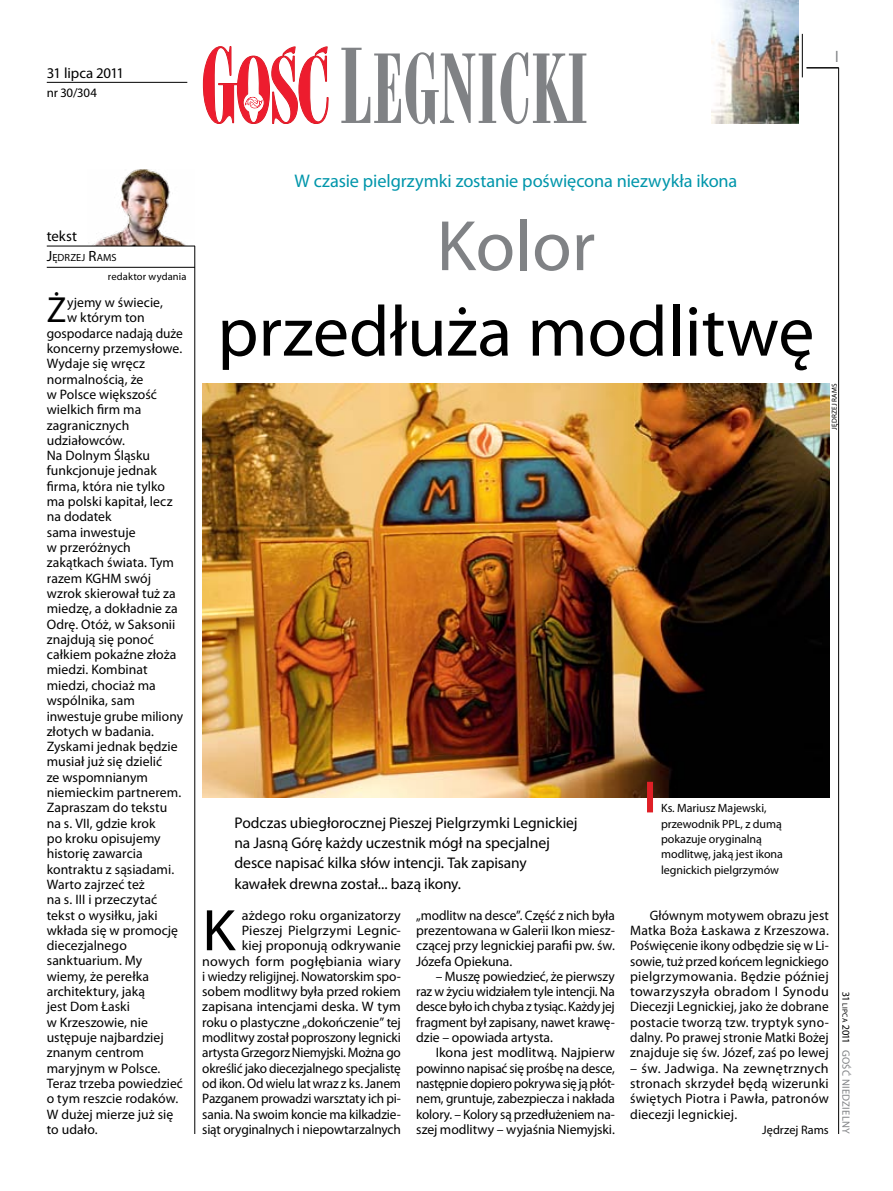
<style>
.page{position:relative;width:893px;height:1191px;background:#fff}
.page>*{position:absolute;margin:0;border:0;box-sizing:border-box;transform-origin:0 0}
.t1{font:72px "Myriad Pro";color:#000}
.t2{font:72px "Myriad Pro";color:#808285}
.t3{font:59.1px "Myriad Pro";color:#000}
.t4{font:36.45px "Myriad Pro";color:#000}
.t5{font:18.3px "Myriad Pro";letter-spacing:-.005em;color:#0096ab}
.t6{font:16.5px "Myriad Pro";color:#808285;scale:.9 1}
.t7{font:15.75px "Myriad Pro";letter-spacing:-.01em;color:#000}
.t8{font:15.45px/20.4px "Myriad Pro";letter-spacing:-.005em;color:#000}
.t9{font:14.85px "Myriad Pro";color:#000}
.t10{font:13.65px/15.3px "Myriad Pro";color:#000;text-align:justify}
.t11{font:12.9px "Myriad Pro";color:#000}
.t12{font:12.3px "Myriad Pro";letter-spacing:.005em;color:#000}
.t13{font:12px/15.3px "Myriad Pro";letter-spacing:-.005em;color:#000}
.t14{font:10.5px "Myriad Pro";letter-spacing:.01em;color:#000}
.t15{font:10.5px "Myriad Pro";letter-spacing:.03em;color:#808285}
.t16{font:10.5px "Myriad Pro";letter-spacing:.02em;color:#000}
.t17{font:10.35px "Myriad Pro";letter-spacing:.005em;color:#000}
.t18{font:7.2px "Myriad Pro";letter-spacing:.03em;color:#000}
.s1{font-size:14.85px}
.s2{font-size:15.75px}
.s3{font-size:15.45px}
.s4{font-size:7.35px}
</style>
<div class="page">
<hr style="left:838px;top:68px;width:1px;height:1066px;background:#000">
<hr style="left:802px;top:34px;width:1px;height:43px;background:#000">
<hr style="left:806px;top:68px;width:33px;height:1px;background:#000">
<svg style="left:203px;top:46px;width:126px;height:78px"></svg>
<svg style="left:341px;top:48px;width:245px;height:76px"></svg>
<img style="left:712px;top:0;width:86px;height:123px">
<img style="left:88px;top:169px;width:107px;height:77px">
<hr style="left:47px;top:246px;width:148px;height:1px;background:#000">
<hr style="left:47px;top:267px;width:148px;height:1px;background:#000">
<hr style="left:47px;top:82px;width:140px;height:1px;background:#000">
<hr style="left:195px;top:246px;width:1px;height:888px;background:#000">
<img style="left:202px;top:384px;width:627px;height:413px">
<div style="left:647px;top:782px;width:6px;height:30px;background:#df1f26"></div>
<p class="t9" style="left:47px;top:63px;width:79px">31 lipca 2011</p>
<p class="t11" style="left:47px;top:85px;width:52px">nr 30/304</p>
<p class="t6" style="left:835px;top:46px;width:5px">I</p>
<p class="t9" style="left:47px;top:227px;width:32px">tekst</p>
<p class="t17" style="left:47px;top:251px;width:71px"><span class="s1">J</span>ĘDRZEJ <span class="s1">R</span>AMS</p>
<p class="t14" style="left:108px;top:270px;width:80px">redaktor wydania</p>
<h3 class="t4" style="left:47px;top:288px;width:21px">Ż</h3>
<p class="t10" style="left:67px;top:295px;width:97px">yjemy w świecie,</p>
<p class="t10" style="left:67px;top:310px;width:79px">w którym ton</p>
<p class="t10" style="left:47px;top:325px;width:138px">gospodarce nadają duże</p>
<p class="t10" style="left:47px;top:340px;width:137px">koncerny przemysłowe.</p>
<p class="t10" style="left:47px;top:356px;width:100px">Wydaje się wręcz</p>
<p class="t10" style="left:47px;top:371px;width:98px">normalnością, że</p>
<p class="t10" style="left:47px;top:386px;width:112px">w Polsce większość</p>
<p class="t10" style="left:47px;top:402px;width:96px">wielkich firm ma</p>
<p class="t10" style="left:47px;top:417px;width:84px">zagranicznych</p>
<p class="t10" style="left:47px;top:432px;width:80px">udziałowców.</p>
<p class="t10" style="left:47px;top:448px;width:105px">Na Dolnym Śląsku</p>
<p class="t10" style="left:47px;top:463px;width:112px">funkcjonuje jednak</p>
<p class="t10" style="left:47px;top:478px;width:120px">firma, która nie tylko</p>
<p class="t10" style="left:47px;top:493px;width:127px">ma polski kapitał, lecz</p>
<p class="t10" style="left:47px;top:509px;width:66px">na dodatek</p>
<p class="t10" style="left:47px;top:524px;width:90px">sama inwestuje</p>
<p class="t10" style="left:47px;top:539px;width:86px">w przeróżnych</p>
<p class="t10" style="left:47px;top:555px;width:129px">zakątkach świata. Tym</p>
<p class="t10" style="left:47px;top:570px;width:106px">razem KGHM swój</p>
<p class="t10" style="left:47px;top:585px;width:131px">wzrok skierował tuż za</p>
<p class="t10" style="left:47px;top:601px;width:133px">miedzę, a dokładnie za</p>
<p class="t10" style="left:47px;top:616px;width:130px">Odrę. Otóż, w Saksonii</p>
<p class="t10" style="left:47px;top:631px;width:109px">znajdują się ponoć</p>
<p class="t10" style="left:47px;top:646px;width:131px">całkiem pokaźne złoża</p>
<p class="t10" style="left:47px;top:662px;width:102px">miedzi. Kombinat</p>
<p class="t10" style="left:47px;top:677px;width:111px">miedzi, chociaż ma</p>
<p class="t10" style="left:47px;top:692px;width:89px">wspólnika, sam</p>
<p class="t10" style="left:47px;top:708px;width:138px">inwestuje grube miliony</p>
<p class="t10" style="left:47px;top:723px;width:109px">złotych w badania.</p>
<p class="t10" style="left:47px;top:738px;width:132px">Zyskami jednak będzie</p>
<p class="t10" style="left:47px;top:754px;width:117px">musiał już się dzielić</p>
<p class="t10" style="left:47px;top:769px;width:103px">ze wspomnianym</p>
<p class="t10" style="left:47px;top:784px;width:136px">niemieckim partnerem.</p>
<p class="t10" style="left:47px;top:800px;width:122px">Zapraszam do tekstu</p>
<p class="t10" style="left:47px;top:815px;width:110px">na s. VII, gdzie krok</p>
<p class="t10" style="left:47px;top:830px;width:115px">po kroku opisujemy</p>
<p class="t10" style="left:47px;top:846px;width:97px">historię zawarcia</p>
<p class="t10" style="left:47px;top:861px;width:129px">kontraktu z sąsiadami.</p>
<p class="t10" style="left:47px;top:876px;width:100px">Warto zajrzeć też</p>
<p class="t10" style="left:47px;top:891px;width:112px">na s. III i przeczytać</p>
<p class="t10" style="left:47px;top:907px;width:112px">tekst o wysiłku, jaki</p>
<p class="t10" style="left:47px;top:922px;width:133px">wkłada się w promocję</p>
<p class="t10" style="left:47px;top:937px;width:82px">diecezjalnego</p>
<p class="t10" style="left:47px;top:953px;width:97px">sanktuarium. My</p>
<p class="t10" style="left:47px;top:968px;width:104px">wiemy, że perełka</p>
<p class="t10" style="left:47px;top:983px;width:100px">architektury, jaką</p>
<p class="t10" style="left:47px;top:999px;width:85px">jest Dom Łaski</p>
<p class="t10" style="left:47px;top:1014px;width:103px">w Krzeszowie, nie</p>
<p class="t10" style="left:47px;top:1029px;width:119px">ustępuje najbardziej</p>
<p class="t10" style="left:47px;top:1044px;width:99px">znanym centrom</p>
<p class="t10" style="left:47px;top:1060px;width:115px">maryjnym w Polsce.</p>
<p class="t10" style="left:47px;top:1075px;width:138px">Teraz trzeba powiedzieć</p>
<p class="t10" style="left:47px;top:1091px;width:133px">o tym reszcie rodaków.</p>
<p class="t10" style="left:47px;top:1106px;width:128px">W dużej mierze już się</p>
<p class="t10" style="left:47px;top:1121px;width:52px">to udało.</p>
<h3 class="t5" style="left:294px;top:169px;width:445px">W czasie pielgrzymki zostanie poświęcona niezwykła ikona</h3>
<h1 class="t2" style="left:437px;top:201px;width:160px">Kolor</h1>
<h1 class="t1" style="left:217px;top:287px;width:598px">przedłuża modlitwę</h1>
<p class="t18" style="left:830px;top:430px;width:47px;rotate:-90deg">jędrzej rams</p>
<p class="t8" style="left:234px;top:812px;width:345px">Podczas ubiegłorocznej Pieszej Pielgrzymki Legnickiej na Jasną Górę każdy uczestnik mógł <span class="s2">na specjalnej</span></p>
<p class="t7" style="left:234px;top:853px;width:294px">desce napisać kilka słów intencji. <span class="s3">Tak zapisany</span></p>
<p class="t8" style="left:234px;top:873px;width:228px">kawałek drewna został... bazą ikony.</p>
<p class="t13" style="left:661px;top:800px;width:123px">Ks. Mariusz Majewski, przewodnik PPL, z dumą pokazuje oryginalną modlitwę, jaką jest ikona legnickich pielgrzymów</p>
<p class="t10" style="left:202px;top:907px;width:200px;text-align:right">ażdego roku organizatorzy Pieszej Pielgrzymi Legnic-<br>kiej proponują odkrywanie nowych form pogłębiania wiary i wiedzy religijnej. Nowatorskim spo&shy;sobem modlitwy była przed rokiem zapisana intencjami deska. W tym roku o plastyczne „dokończenie” tej modlitwy został poproszony legnicki artysta Grzegorz Niemyjski. Można go określić jako diecezjalnego specjalistę od ikon. Od wielu lat wraz z ks. Janem Pazganem prowadzi warsztaty ich pi&shy;sania. Na swoim koncie ma kilkadzie&shy;siąt oryginalnych i niepowtarzalnych</p>
<p class="t10" style="left:416px;top:907px;width:200px">„modlitw na desce”. Część z nich była prezentowana w Galerii Ikon miesz&shy;czącej przy legnickiej parafii pw. św.<br>Józefa Opiekuna.</p>
<h2 class="t3" style="left:202px;top:894px;width:35px">K</h2>
<p class="t10" style="left:416px;top:968px;width:200px;text-indent:20px">– Muszę powiedzieć, że pierwszy raz w życiu widziałem tyle intencji. Na desce było ich chyba z tysiąc. Każdy jej fragment był zapisany, nawet krawę&shy;dzie – opowiada artysta.</p>
<p class="t10" style="left:416px;top:1045px;width:200px;text-indent:20px">Ikona jest modlitwą. Najpierw powinno napisać się prośbę na desce, następnie dopiero pokrywa się ją płót&shy;nem, gruntuje, zabezpiecza i nakłada kolory. – Kolory są przedłużeniem na&shy;szej modlitwy – wyjaśnia Niemyjski.</p>
<p class="t10" style="left:630px;top:907px;width:200px;text-indent:20px">Głównym motywem obrazu jest Matka Boża Łaskawa z Krzeszowa.<br>Poświęcenie ikony odbędzie się w Li&shy;sowie, tuż przed końcem legnickiego pielgrzymowania. Będzie później towarzyszyła obradom I Synodu Diecezji Legnickiej, jako że dobrane postacie tworzą tzw. tryptyk syno&shy;dalny. Po prawej stronie Matki Bożej znajduje się św. Józef, zaś po lewej</p>
<p class="t10" style="left:630px;top:1060px;width:200px">– św. Jadwiga. Na zewnętrznych stronach skrzydeł będą wizerunki świętych Piotra i Pawła, patronów diecezji legnickiej.</p>
<p class="t12" style="left:762px;top:1122px;width:68px">Jędrzej Rams</p>
<p class="t16" style="left:852px;top:992px;width:51px;rotate:90deg">31 <span class="s4">LIPCA</span> 2011</p>
<p class="t15" style="left:852px;top:1049px;width:86px;rotate:90deg">Gość Niedzielny</p>
</div>
